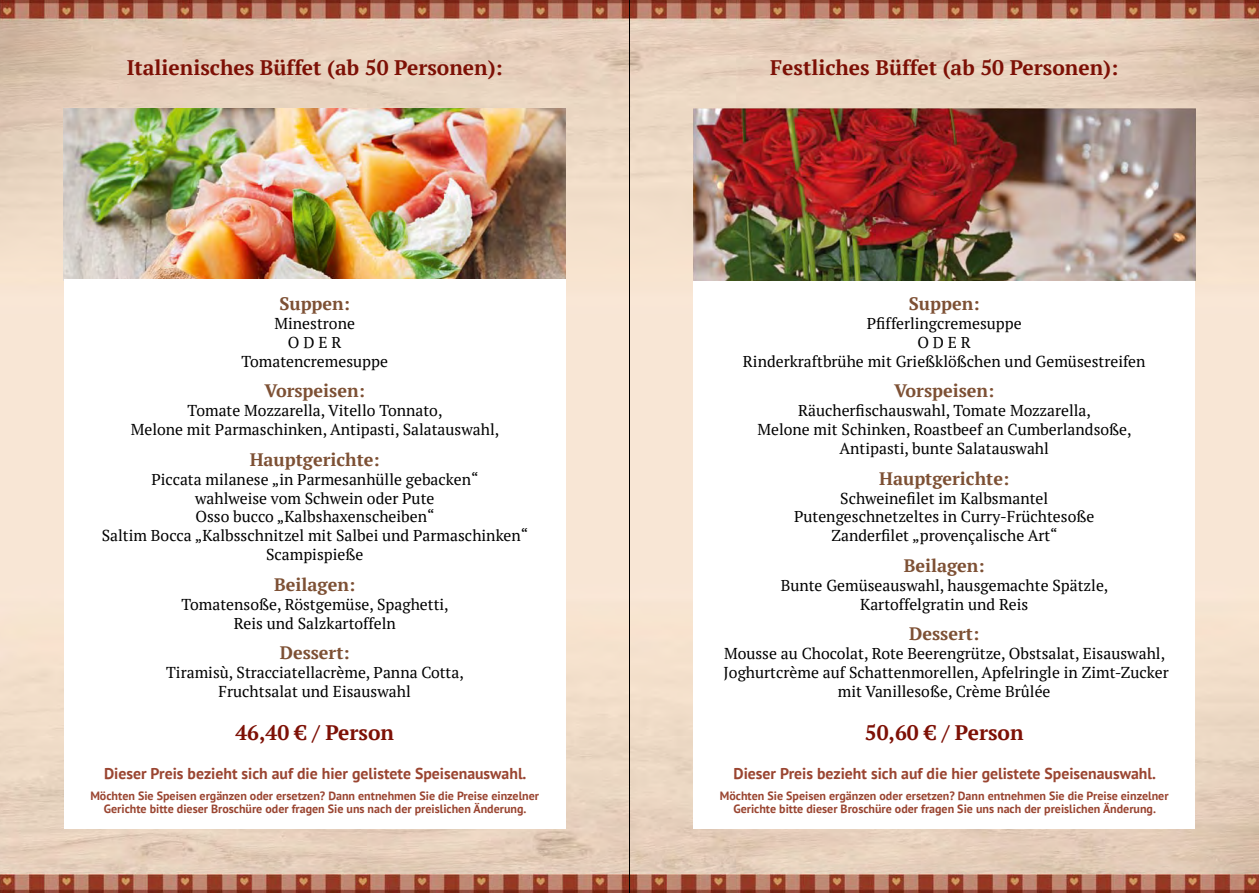
<style>
.page{position:relative;width:1259px;height:893px;background:#fff}
.page>*{position:absolute;margin:0;border:0;box-sizing:border-box;transform-origin:0 0}
.t1{font:700 21px "PT Serif";color:#7d1005}
.t2{font:700 18px "PT Serif";color:#7d5034}
.t3{font:15.75px/18.9px "PT Serif";color:#000;text-align:center}
.t4{font:700 15.75px "PT Sans";color:#9a4531}
.t5{font:700 12px/13.5px "PT Sans";color:#9a4531;text-align:center}
</style>
<div class="page">
<img style="left:0;top:0;width:1259px;height:893px">
<img style="left:64px;top:109px;width:502px;height:171px">
<div style="left:64px;top:280px;width:502px;height:549px;background:#fff"></div>
<div style="left:693px;top:280px;width:502px;height:549px;background:#fff"></div>
<img style="left:693px;top:109px;width:502px;height:172px">
<hr style="left:629px;top:0;width:1px;height:893px;background:#000">
<h1 class="t1" style="left:127px;top:53px;width:377px">Italienisches Büffet (ab 50 Personen):</h1>
<h1 class="t1" style="left:770px;top:53px;width:350px">Festliches Büffet (ab 50 Personen):</h1>
<p class="t2" style="left:279px;top:291px;width:72px">Suppen:</p>
<p class="t3" style="left:241px;top:313px;width:148px">Minestrone<br>O D E R<br>Tomatencremesuppe</p>
<p class="t2" style="left:265px;top:379px;width:102px">Vorspeisen:</p>
<p class="t3" style="left:131px;top:401px;width:370px">Tomate Mozzarella, Vitello Tonnato,<br>Melone mit Parmaschinken, Antipasti, Salatauswahl,</p>
<p class="t2" style="left:250px;top:447px;width:131px">Hauptgerichte:</p>
<p class="t3" style="left:102px;top:469px;width:428px">Piccata milanese „in Parmesanhülle gebacken“<br>wahlweise vom Schwein oder Pute<br>Osso bucco „Kalbshaxenscheiben“<br>Saltim Bocca „Kalbsschnitzel mit Salbei und Parmaschinken“ Scampispieße</p>
<p class="t2" style="left:274px;top:572px;width:82px">Beilagen:</p>
<p class="t3" style="left:181px;top:594px;width:269px">Tomatensoße, Röstgemüse, Spaghetti,<br>Reis und Salzkartoffeln</p>
<p class="t2" style="left:280px;top:640px;width:71px">Dessert:</p>
<p class="t3" style="left:166px;top:663px;width:299px">Tiramisù, Stracciatellacrème, Panna Cotta,<br>Fruchtsalat und Eisauswahl</p>
<h1 class="t1" style="left:235px;top:718px;width:160px">46,40 € / Person</h1>
<p class="t4" style="left:104px;top:763px;width:424px">Dieser Preis bezieht sich auf die hier gelistete Speisenauswahl.</p>
<p class="t5" style="left:90px;top:788px;width:450px">Möchten Sie Speisen ergänzen oder ersetzen? Dann entnehmen Sie die Preise einzelner<br>Gerichte bitte dieser Broschüre oder fragen Sie uns nach der preislichen Änderung.</p>
<p class="t2" style="left:909px;top:291px;width:72px">Suppen:</p>
<p class="t3" style="left:743px;top:313px;width:404px">Pfifferlingcremesuppe<br>O D E R<br>Rinderkraftbrühe mit Grießklößchen und Gemüsestreifen</p>
<p class="t2" style="left:894px;top:379px;width:102px">Vorspeisen:</p>
<p class="t3" style="left:757px;top:401px;width:376px">Räucherfischauswahl, Tomate Mozzarella,<br>Melone mit Schinken, Roastbeef an Cumberlandsoße,<br>Antipasti, bunte Salatauswahl</p>
<p class="t2" style="left:879px;top:466px;width:131px">Hauptgerichte:</p>
<p class="t3" style="left:794px;top:488px;width:302px">Schweinefilet im Kalbsmantel<br>Putengeschnetzeltes in Curry-Früchtesoße<br>Zanderfilet „provençalische Art“</p>
<p class="t2" style="left:903px;top:553px;width:82px">Beilagen:</p>
<p class="t3" style="left:780px;top:575px;width:329px">Bunte Gemüseauswahl, hausgemachte Spätzle,<br>Kartoffelgratin und Reis</p>
<p class="t2" style="left:909px;top:622px;width:71px">Dessert:</p>
<p class="t3" style="left:723px;top:644px;width:447px">Mousse au Chocolat, Rote Beerengrütze, Obstsalat, Eisauswahl,<br>Joghurtcrème auf Schattenmorellen, Apfelringle in Zimt-Zucker mit Vanillesoße, Crème Brûlée</p>
<h1 class="t1" style="left:865px;top:718px;width:160px">50,60 € / Person</h1>
<p class="t4" style="left:733px;top:763px;width:424px">Dieser Preis bezieht sich auf die hier gelistete Speisenauswahl.</p>
<p class="t5" style="left:720px;top:788px;width:450px">Möchten Sie Speisen ergänzen oder ersetzen? Dann entnehmen Sie die Preise einzelner<br>Gerichte bitte dieser Broschüre oder fragen Sie uns nach der preislichen Änderung.</p>
</div>
